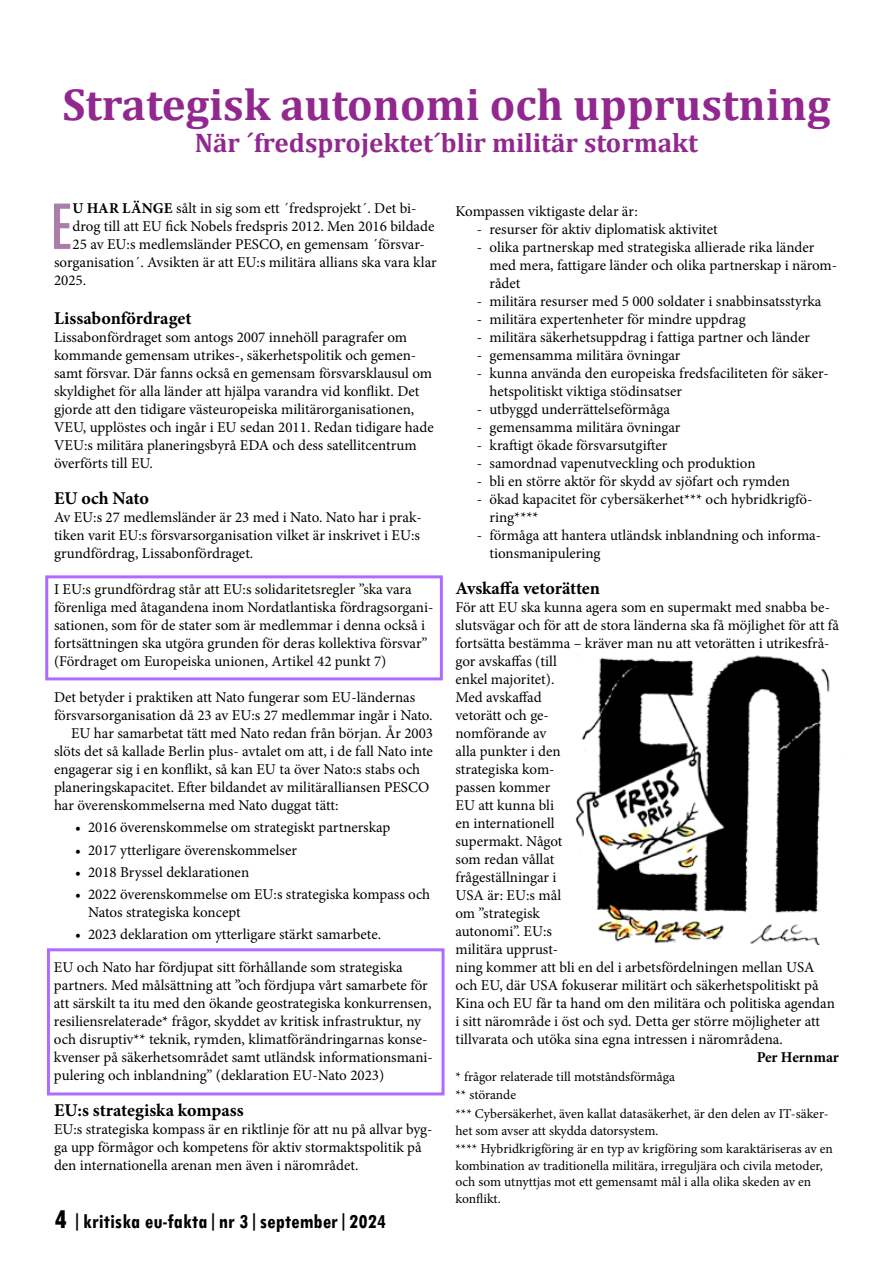
<style>
.page{position:relative;width:893px;height:1263px;background:#fff}
.page>*{position:absolute;margin:0;border:0;box-sizing:border-box;transform-origin:0 0}
.t1{font:condensed 72.9px "Tw Cen";color:#ab7da9}
.t2{font:700 45px "Cambria";color:#91278f}
.t3{font:700 27px "Cambria";color:#91278f}
.t4{font:700 condensed 21px "Tw Cen";color:#000}
.t5{font:700 18px "Minion Pro";color:#000}
.t6{font:15px/18px "Minion Pro";color:#000}
.t7{font:700 15px "Minion Pro";color:#000}
.t8{font:13.5px/18.6px "Minion Pro";color:#000}
.s1{font-weight:700}
.s2{font-weight:800;font-size:27px}
</style>
<div class="page">
<div style="left:45px;top:575px;width:398px;height:105px;border:3px solid #ad6cff"></div>
<div style="left:47px;top:948px;width:398px;height:147px;border:3px solid #ad6cff"></div>
<img style="left:575px;top:655px;width:255px;height:290px">
<h2 class="t2" style="left:62px;top:73px;width:769px">Strategisk autonomi och upprustning</h2>
<h3 class="t3" style="left:195px;top:124px;width:505px">När ´fredsprojektet´blir militär stormakt</h3>
<h1 class="t1" style="left:49px;top:182px;width:25px">E</h1>
<p class="t6" style="left:73px;top:199px;width:345px"><span class="s1">U har länge</span> sålt in sig som ett ´fredsprojekt´. Det bi-</p>
<p class="t6" style="left:73px;top:217px;width:363px">drog till att EU fick Nobels fredspris 2012. Men 2016 bildade</p>
<p class="t6" style="left:73px;top:235px;width:354px">25 av EU:s medlemsländer PESCO, en gemensam ´försvar-</p>
<p class="t6" style="left:54px;top:253px;width:384px">sorganisation´. Avsikten är att EU:s militära allians ska vara klar</p>
<p class="t6" style="left:54px;top:271px;width:34px">2025.</p>
<p class="t5" style="left:54px;top:306px;width:139px">Lissabonfördraget</p>
<p class="t6" style="left:54px;top:328px;width:381px">Lissabonfördraget som antogs 2007 innehöll paragrafer om kommande gemensam utrikes-, säkerhetspolitik och gemen&shy;samt försvar. Där fanns också en gemensam försvarsklausul om skyldighet för alla länder att hjälpa varandra vid konflikt. Det gjorde att den tidigare västeuropeiska militärorganisationen, VEU, upplöstes och ingår i EU sedan 2011. Redan tidigare hade VEU:s militära planeringsbyrå EDA och dess satellitcentrum överförts till EU.</p>
<p class="t5" style="left:54px;top:486px;width:96px">EU och Nato</p>
<p class="t6" style="left:54px;top:508px;width:369px">Av EU:s 27 medlemsländer är 23 med i Nato. Nato har i prak&shy;tiken varit EU:s försvarsorganisation vilket är inskrivet i EU:s grundfördrag, Lissabonfördraget.</p>
<p class="t6" style="left:54px;top:580px;width:381px">I EU:s grundfördrag står att EU:s solidaritetsregler ”ska vara förenliga med åtagandena inom Nordatlantiska fördragsorgani&shy;sationen, som för de stater som är medlemmar i denna också i fortsättningen ska utgöra grunden för deras kollektiva försvar” (Fördraget om Europeiska unionen, Artikel 42 punkt 7)</p>
<p class="t6" style="left:54px;top:688px;width:363px">Det betyder i praktiken att Nato fungerar som EU-ländernas</p>
<p class="t6" style="left:54px;top:706px;width:380px">försvarsorganisation då 23 av EU:s 27 medlemmar ingår i Nato.</p>
<p class="t6" style="left:71px;top:724px;width:364px">EU har samarbetat tätt med Nato redan från början. År 2003</p>
<p class="t6" style="left:54px;top:742px;width:380px">slöts det så kallade Berlin plus- avtalet om att, i de fall Nato inte</p>
<p class="t6" style="left:54px;top:760px;width:368px">engagerar sig i en konflikt, så kan EU ta över Nato:s stabs och</p>
<p class="t6" style="left:54px;top:778px;width:377px">planeringskapacitet. Efter bildandet av militäralliansen PESCO</p>
<p class="t6" style="left:54px;top:796px;width:286px">har överenskommelserna med Nato duggat tätt:</p>
<p class="t6" style="left:75px;top:819px;width:317px">• 2016 överenskommelse om strategiskt partnerskap</p>
<p class="t6" style="left:75px;top:841px;width:223px">• 2017 ytterligare överenskommelser</p>
<p class="t6" style="left:75px;top:863px;width:175px">• 2018 Bryssel deklarationen</p>
<p class="t6" style="left:88px;top:885px;width:344px;text-indent:-13px">• 2022 överenskommelse om EU:s strategiska kompass och<br>Natos strategiska koncept</p>
<p class="t6" style="left:54px;top:918px;width:350px;line-height:32.7px;text-align:center">• 2023 deklaration om ytterligare stärkt samarbete.<br>EU och Nato har fördjupat sitt förhållande som strategiska</p>
<p class="t6" style="left:54px;top:976px;width:380px">partners. Med målsättning att ”och fördjupa vårt samarbete för att särskilt ta itu med den ökande geostrategiska konkurrensen, resiliensrelaterade* frågor, skyddet av kritisk infrastruktur, ny och disruptiv** teknik, rymden, klimatförändringarnas konse&shy;kvenser på säkerhetsområdet samt utländsk informationsmani&shy;pulering och inblandning” (deklaration EU-Nato 2023)</p>
<p class="t5" style="left:54px;top:1098px;width:191px">EU:s strategiska kompass</p>
<p class="t6" style="left:54px;top:1120px;width:380px">EU:s strategiska kompass är en riktlinje för att nu på allvar byg&shy;ga upp förmågor och kompetens för aktiv stormaktspolitik på den internationella arenan men även i närområdet.</p>
<h3 class="t4" style="left:54px;top:1208px;width:334px"><span class="s2">4</span> |kritiska eu-fakta|nr 3|september|2024</h3>
<p class="t6" style="left:455px;top:202px;width:184px">Kompassen viktigaste delar är:</p>
<p class="t6" style="left:477px;top:220px;width:242px">- resurser för aktiv diplomatisk aktivitet</p>
<p class="t6" style="left:489px;top:238px;width:349px;text-indent:-13px">- olika partnerskap med strategiska allierade rika länder med mera, fattigare länder och olika partnerskap i närom&shy;rådet</p>
<p class="t6" style="left:477px;top:292px;width:346px">- militära resurser med 5 000 soldater i snabbinsatsstyrka</p>
<p class="t6" style="left:477px;top:310px;width:271px">- militära expertenheter för mindre uppdrag</p>
<p class="t6" style="left:477px;top:328px;width:335px">- militära säkerhetsuppdrag i fattiga partner och länder</p>
<p class="t6" style="left:477px;top:346px;width:205px">- gemensamma militära övningar</p>
<p class="t6" style="left:489px;top:364px;width:341px;text-indent:-13px">- kunna använda den europeiska fredsfaciliteten för säker&shy;hetspolitiskt viktiga stödinsatser</p>
<p class="t6" style="left:477px;top:400px;width:195px">- utbyggd underrättelseförmåga</p>
<p class="t6" style="left:477px;top:418px;width:205px">- gemensamma militära övningar</p>
<p class="t6" style="left:477px;top:436px;width:192px">- kraftigt ökade försvarsutgifter</p>
<p class="t6" style="left:477px;top:454px;width:280px">- samordnad vapenutveckling och produktion</p>
<p class="t6" style="left:477px;top:472px;width:315px">- bli en större aktör för skydd av sjöfart och rymden</p>
<p class="t6" style="left:489px;top:490px;width:324px;text-indent:-13px">- ökad kapacitet för cybersäkerhet*** och hybridkrigfö&shy;ring****</p>
<p class="t6" style="left:489px;top:526px;width:333px;text-indent:-13px">- förmåga att hantera utländsk inblandning och informa&shy;tionsmanipulering</p>
<p class="t5" style="left:455px;top:576px;width:146px">Avskaffa vetorätten</p>
<p class="t6" style="left:455px;top:598px;width:385px">För att EU ska kunna agera som en supermakt med snabba be&shy;slutsvägar och för att de stora länderna ska få möjlighet för att få fortsätta bestämma – kräver man nu att vetorätten i utrikesfrå&shy;gor avskaffas (till<br>enkel majoritet).<br>Med avskaffad<br>vetorätt och ge-<br>nomförande av<br>alla punkter i den<br>strategiska kom-<br>passen kommer<br>EU att kunna bli<br>en internationell<br>supermakt. Något<br>som redan vållat<br>frågeställningar i<br>USA är: EU:s mål<br>om ”strategisk<br>autonomi”. EU:s<br>militära upprust-<br>ning kommer att bli en del i arbetsfördelningen mellan USA och EU, där USA fokuserar militärt och säkerhetspolitiskt på<br>Kina och EU får ta hand om den militära och politiska agendan i sitt närområde i öst och syd. Detta ger större möjligheter att tillvarata och utöka sina egna intressen i närområdena.</p>
<p class="t7" style="left:757px;top:1047px;width:84px">Per Hernmar</p>
<p class="t8" style="left:455px;top:1067px;width:374px">* frågor relaterade till motståndsförmåga<br>** störande<br>*** Cybersäkerhet, även kallat datasäkerhet, är den delen av IT-säker-</p>
<p class="t8" style="left:455px;top:1121px;width:379px">het som avser att skydda datorsystem.<br>**** Hybridkrigföring är en typ av krigföring som karaktäriseras av en</p>
<p class="t8" style="left:455px;top:1157px;width:369px;line-height:16.5px">kombination av traditionella militära, irreguljära och civila metoder, och som utnyttjas mot ett gemensamt mål i alla olika skeden av en konflikt.</p>
</div>
